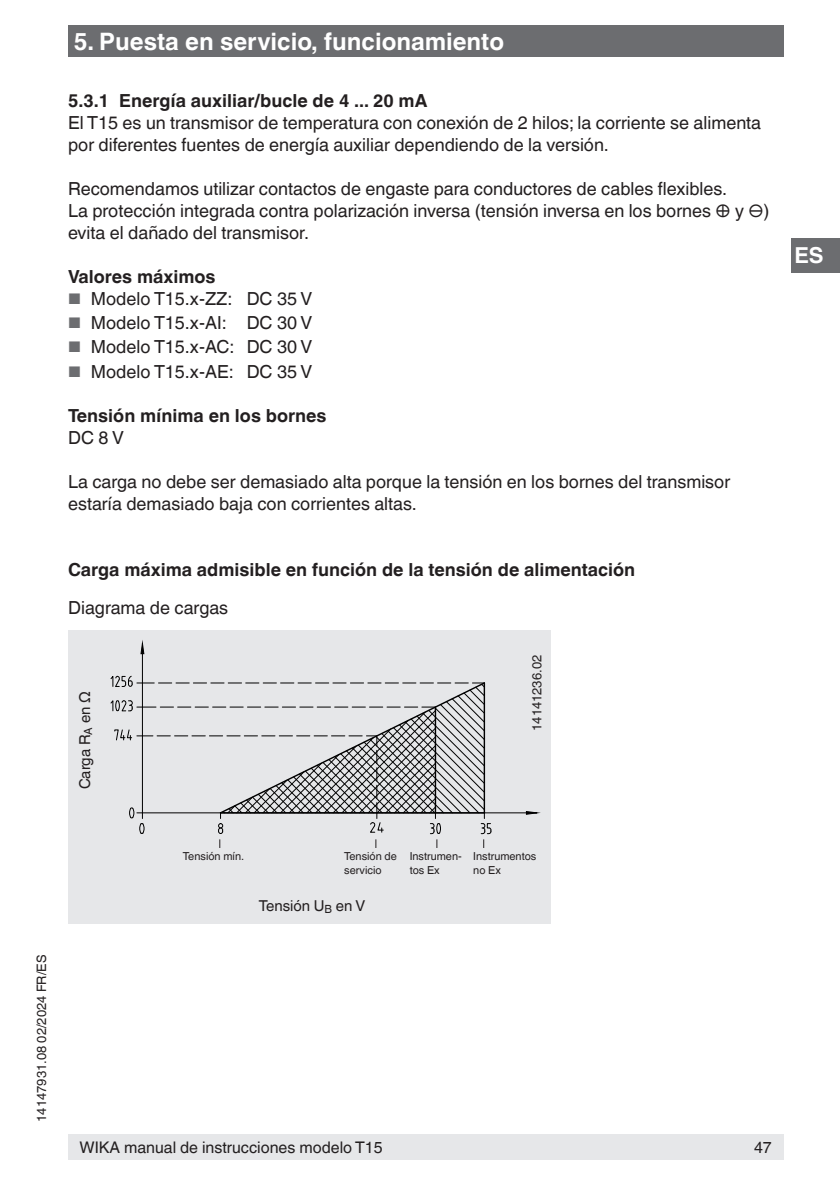
<style>
.page{position:relative;width:840px;height:1191px;background:#fff}
.page>*{position:absolute;margin:0;border:0;box-sizing:border-box;transform-origin:0 0}
.t1{font:700 24px "Helvetica World";color:#fff}
.t2{font:700 22px "Helvetica World";color:#fff}
.t3{font:18px/22px "Helvetica World";color:#231f20}
.t4{font:700 18px "Helvetica World";color:#231f20}
.t5{font:16px "Helvetica World";color:#231f20}
.t6{font:15px "Helvetica World";color:#231f20}
.t7{font:13px "Helvetica World";color:#231f20}
.t8{font:11px/14px "Helvetica World";color:#231f20}
.s1{font-size:15.4px;color:#6c6d70}
</style>
<div class="page">
<div style="left:68px;top:26px;width:714px;height:31px;background:#6c6d70"></div>
<div style="left:791px;top:238px;width:48px;height:34px;background:#6c6d70"></div>
<div style="left:68px;top:1134px;width:714px;height:25px;background:#e6e7e9"></div>
<div style="left:68px;top:630px;width:482px;height:293px;background:#e6e7e9"></div>
<hr style="left:142px;top:653px;width:1px;height:165px;background:#000">
<svg style="left:140px;top:642px;width:5px;height:12px"></svg>
<hr style="left:137px;top:812px;width:399px;height:1px;background:#000">
<svg style="left:525px;top:811px;width:12px;height:4px"></svg>
<svg style="left:110px;top:674px;width:381px;height:174px"></svg>
<h1 class="t1" style="left:74px;top:27px;width:431px">5. Puesta en servicio, funcionamiento</h1>
<p class="t4" style="left:68px;top:90px;width:360px">5.3.1 Energía auxiliar/bucle de 4 ... 20 mA</p>
<p class="t3" style="left:68px;top:112px;width:694px">El T15 es un transmisor de temperatura con conexión de 2 hilos; la corriente se alimenta por diferentes fuentes de energía auxiliar dependiendo de la versión.</p>
<p class="t3" style="left:68px;top:178px;width:702px">Recomendamos utilizar contactos de engaste para conductores de cables flexibles.<br>La protección integrada contra polarización inversa (tensión inversa en los bornes ⊕ y ⊖) evita el dañado del transmisor.</p>
<p class="t4" style="left:68px;top:266px;width:149px">Valores máximos</p>
<p class="t3" style="left:68px;top:287px;width:246px"><span class="s1">■</span> Modelo T15.x-ZZ: DC 35 V</p>
<p class="t3" style="left:68px;top:312px;width:246px"><span class="s1">■</span> Modelo T15.x-AI: DC 30 V</p>
<p class="t3" style="left:68px;top:336px;width:246px"><span class="s1">■</span> Modelo T15.x-AC: DC 30 V</p>
<p class="t3" style="left:68px;top:360px;width:246px"><span class="s1">■</span> Modelo T15.x-AE: DC 35 V</p>
<p class="t4" style="left:68px;top:405px;width:260px">Tensión mínima en los bornes</p>
<p class="t3" style="left:68px;top:426px;width:57px">DC 8 V</p>
<p class="t3" style="left:68px;top:470px;width:663px">La carga no debe ser demasiado alta porque la tensión en los bornes del transmisor estaría demasiado baja con corrientes altas.</p>
<p class="t4" style="left:68px;top:559px;width:568px">Carga máxima admisible en función de la tensión de alimentación</p>
<p class="t3" style="left:68px;top:596px;width:162px">Diagrama de cargas</p>
<p class="t6" style="left:76px;top:789px;width:99px;rotate:-90deg">Carga R<sub>A</sub> en Ω</p>
<p class="t7" style="left:529px;top:731px;width:77px;rotate:-90deg">14141236.02</p>
<p class="t2" style="left:794px;top:243px;width:31px">ES</p>
<p class="t7" style="left:34px;top:1121px;width:168px;rotate:-90deg">14147931.08 02/2024 FR/ES</p>
<p class="t8" style="left:183px;top:849px;width:63px">Tensión mín.</p>
<p class="t8" style="left:344px;top:849px;width:54px">Tensión de servicio</p>
<p class="t8" style="left:409px;top:849px;width:54px">Instrumen&shy;tos Ex</p>
<p class="t8" style="left:473px;top:849px;width:65px">Instrumentos no Ex</p>
<p class="t6" style="left:259px;top:897px;width:108px">Tensión U<sub>B</sub> en V</p>
<p class="t5" style="left:79px;top:1137px;width:305px">WIKA manual de instrucciones modelo T15</p>
<p class="t5" style="left:753px;top:1137px;width:19px">47</p>
</div>
